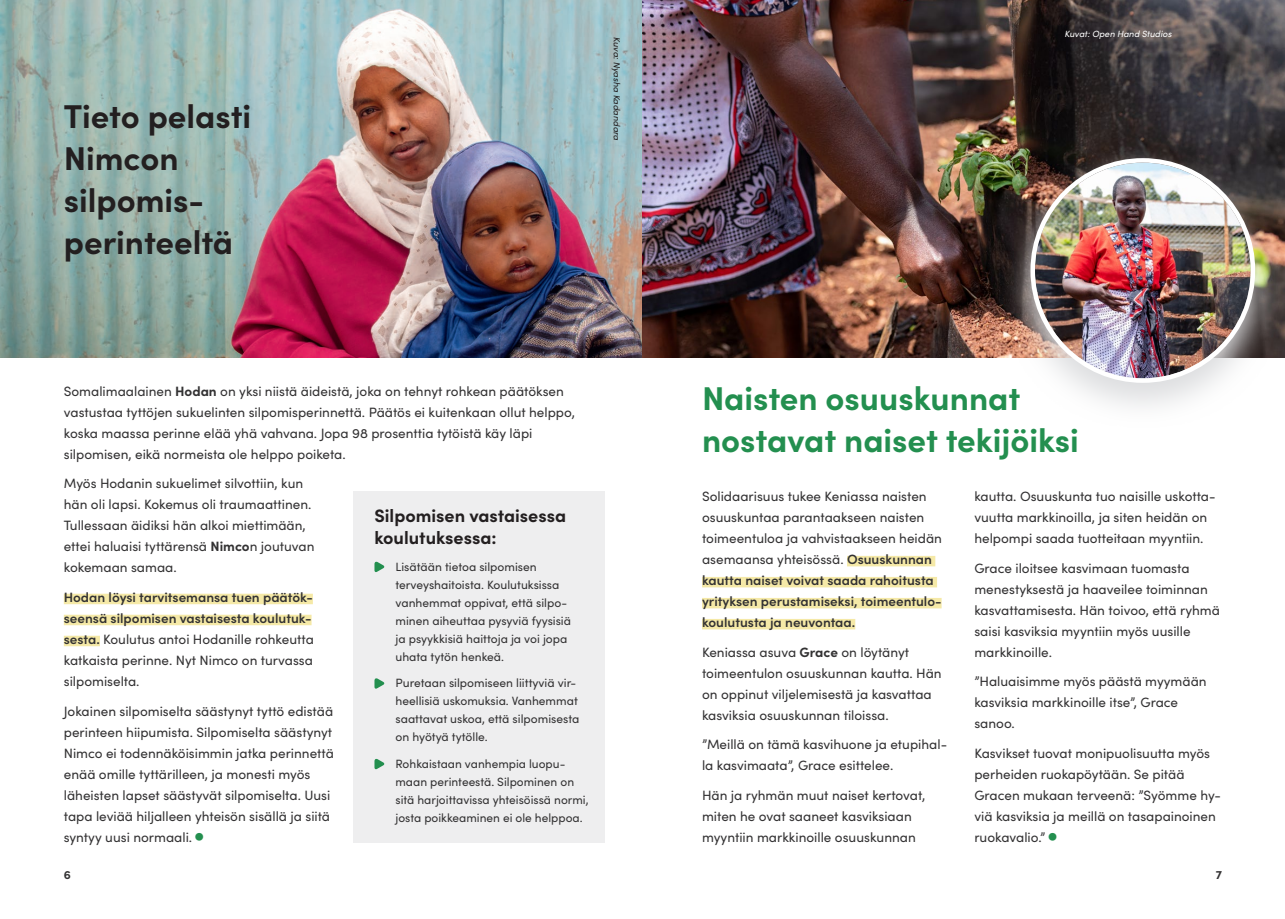
<style>
.page{position:relative;width:1285px;height:919px;background:#fff}
.page>*{position:absolute;margin:0;border:0;box-sizing:border-box;transform-origin:0 0}
.Pääotsikko{font:700 33px/42px "Sofia Pro";color:#238f4f}
.Pääotsikko-2{font:700 33px/42px "Sofia Pro";color:#231f20}
.Väliots{font:700 18px/22.5px "Sofia Pro";color:#231f20}
.Leipäteksti{font:13.5px/21px "Sofia Pro";color:#333233}
.Leipäteksti-2{font:12px/18px "Sofia Pro";color:#333233}
.t1{font:700 12px "Sofia Pro";color:#333233}
.kuvaaja{font:italic 9px "Sofia Pro";color:#fff}
.kuvaaja-2{font:italic 9px "Sofia Pro";color:#231f20}
.s1{font-weight:700}
.s2{font-weight:600}
</style>
<div class="page">
<img style="left:0;top:0;width:1284px;height:357px">
<div style="left:353px;top:491px;width:251px;height:351px;background:#eeeeef"></div>
<div style="left:64px;top:593px;width:249px;height:11px;background:#f5e9a7"></div>
<div style="left:64px;top:614px;width:247px;height:11px;background:#f5e9a7"></div>
<div style="left:64px;top:635px;width:36px;height:11px;background:#f5e9a7"></div>
<svg style="left:374px;top:561px;width:10px;height:11px"></svg>
<svg style="left:374px;top:678px;width:10px;height:11px"></svg>
<svg style="left:374px;top:758px;width:10px;height:11px"></svg>
<div style="left:846px;top:556px;width:89px;height:10px;background:#f5e9a7"></div>
<div style="left:702px;top:577px;width:234px;height:10px;background:#f5e9a7"></div>
<div style="left:702px;top:598px;width:239px;height:10px;background:#f5e9a7"></div>
<div style="left:702px;top:619px;width:153px;height:10px;background:#f5e9a7"></div>
<img style="left:1002px;top:147px;width:280px;height:260px">
<img style="left:1034px;top:163px;width:216px;height:215px;border-radius:108px">
<p class="Pääotsikko-2" style="left:64px;top:92px;width:189px">Tieto pelasti<br>Nimcon silpomis&shy;perinteeltä</p>
<p class="kuvaaja-2" style="left:623px;top:37px;width:105px;rotate:90deg">Kuva: Nyasha Kadandara</p>
<p class="Leipäteksti" style="left:64px;top:380px;width:512px">Somalimaalainen <span class="s1">Hodan</span> on yksi niistä äideistä, joka on tehnyt rohkean päätöksen vastustaa tyttöjen sukuelinten silpomisperinnettä. Päätös ei kuitenkaan ollut helppo, koska maassa perinne elää yhä vahvana. Jopa 98 prosenttia tytöistä käy läpi silpomisen, eikä normeista ole helppo poiketa.</p>
<p class="Leipäteksti" style="left:64px;top:472px;width:252px">Myös Hodanin sukuelimet silvottiin, kun hän oli lapsi. Kokemus oli traumaattinen.<br>Tullessaan äidiksi hän alkoi miettimään, ettei haluaisi tyttärensä <span class="s1">Nimco</span>n joutuvan kokemaan samaa.</p>
<p class="Leipäteksti" style="left:64px;top:586px;width:251px"><span class="s2">Hodan löysi tarvitsemansa tuen päätök&shy;seensä silpomisen vastaisesta koulutuk&shy;sesta.</span> Koulutus antoi Hodanille rohkeutta katkaista perinne. Nyt Nimco on turvassa silpomiselta.</p>
<p class="Leipäteksti" style="left:64px;top:699px;width:271px">Jokainen silpomiselta säästynyt tyttö edistää perinteen hiipumista. Silpomiselta säästynyt Nimco ei todennäköisimmin jatka perinnettä enää omille tyttärilleen, ja monesti myös läheisten lapset säästyvät silpomiselta. Uusi tapa leviää hiljalleen yhteisön sisällä ja siitä syntyy uusi normaali.</p>
<p class="Väliots" style="left:374px;top:502px;width:193px">Silpomisen vastaisessa koulutuksessa:</p>
<p class="Leipäteksti-2" style="left:395px;top:556px;width:177px">Lisätään tietoa silpomisen terveyshaitoista. Koulutuksissa vanhemmat oppivat, että silpo&shy;minen aiheuttaa pysyviä fyysisiä ja psyykkisiä haittoja ja voi jopa uhata tytön henkeä.</p>
<p class="Leipäteksti-2" style="left:395px;top:673px;width:185px">Puretaan silpomiseen liittyviä vir&shy;heellisiä uskomuksia. Vanhemmat saattavat uskoa, että silpomisesta on hyötyä tytölle.</p>
<p class="Leipäteksti-2" style="left:395px;top:753px;width:195px">Rohkaistaan vanhempia luopu&shy;maan perinteestä. Silpominen on sitä harjoittavissa yhteisöissä normi, josta poikkeaminen ei ole helppoa.</p>
<p class="kuvaaja" style="left:1064px;top:27px;width:109px">Kuvat: Open Hand Studios</p>
<p class="Pääotsikko" style="left:702px;top:374px;width:378px">Naisten osuuskunnat nostavat naiset tekijöiksi</p>
<p class="Leipäteksti" style="left:702px;top:485px;width:241px">Solidaarisuus tukee Keniassa naisten osuuskuntaa parantaakseen naisten toimeentuloa ja vahvistaakseen heidän asemaansa yhteisössä. <span class="s2">Osuuskunnan kautta naiset voivat saada rahoitusta yrityksen perustamiseksi, toimeentulo&shy;koulutusta ja neuvontaa.</span></p>
<p class="Leipäteksti" style="left:702px;top:640px;width:241px">Keniassa asuva <span class="s1">Grace</span> on löytänyt toimeentulon osuuskunnan kautta. Hän on oppinut viljelemisestä ja kasvattaa kasviksia osuuskunnan tiloissa.</p>
<p class="Leipäteksti" style="left:702px;top:733px;width:246px">”Meillä on tämä kasvihuone ja etupihal&shy;la kasvimaata”, Grace esittelee.</p>
<p class="Leipäteksti" style="left:702px;top:783px;width:225px">Hän ja ryhmän muut naiset kertovat, miten he ovat saaneet kasviksiaan myyntiin markkinoille osuuskunnan</p>
<p class="Leipäteksti" style="left:974px;top:485px;width:243px">kautta. Osuuskunta tuo naisille uskotta&shy;vuutta markkinoilla, ja siten heidän on helpompi saada tuotteitaan myyntiin.</p>
<p class="Leipäteksti" style="left:974px;top:556px;width:247px">Grace iloitsee kasvimaan tuomasta menestyksestä ja haaveilee toiminnan kasvattamisesta. Hän toivoo, että ryhmä saisi kasviksia myyntiin myös uusille markkinoille.</p>
<p class="Leipäteksti" style="left:974px;top:670px;width:234px">”Haluaisimme myös päästä myymään kasviksia markkinoille itse”, Grace sanoo.</p>
<p class="Leipäteksti" style="left:974px;top:741px;width:248px">Kasvikset tuovat monipuolisuutta myös perheiden ruokapöytään. Se pitää Gracen mukaan terveenä: ”Syömme hy&shy;viä kasviksia ja meillä on tasapainoinen ruokavalio.”</p>
<p class="t1" style="left:64px;top:865px;width:9px">6</p>
<p class="t1" style="left:1215px;top:865px;width:8px">7</p>
</div>
